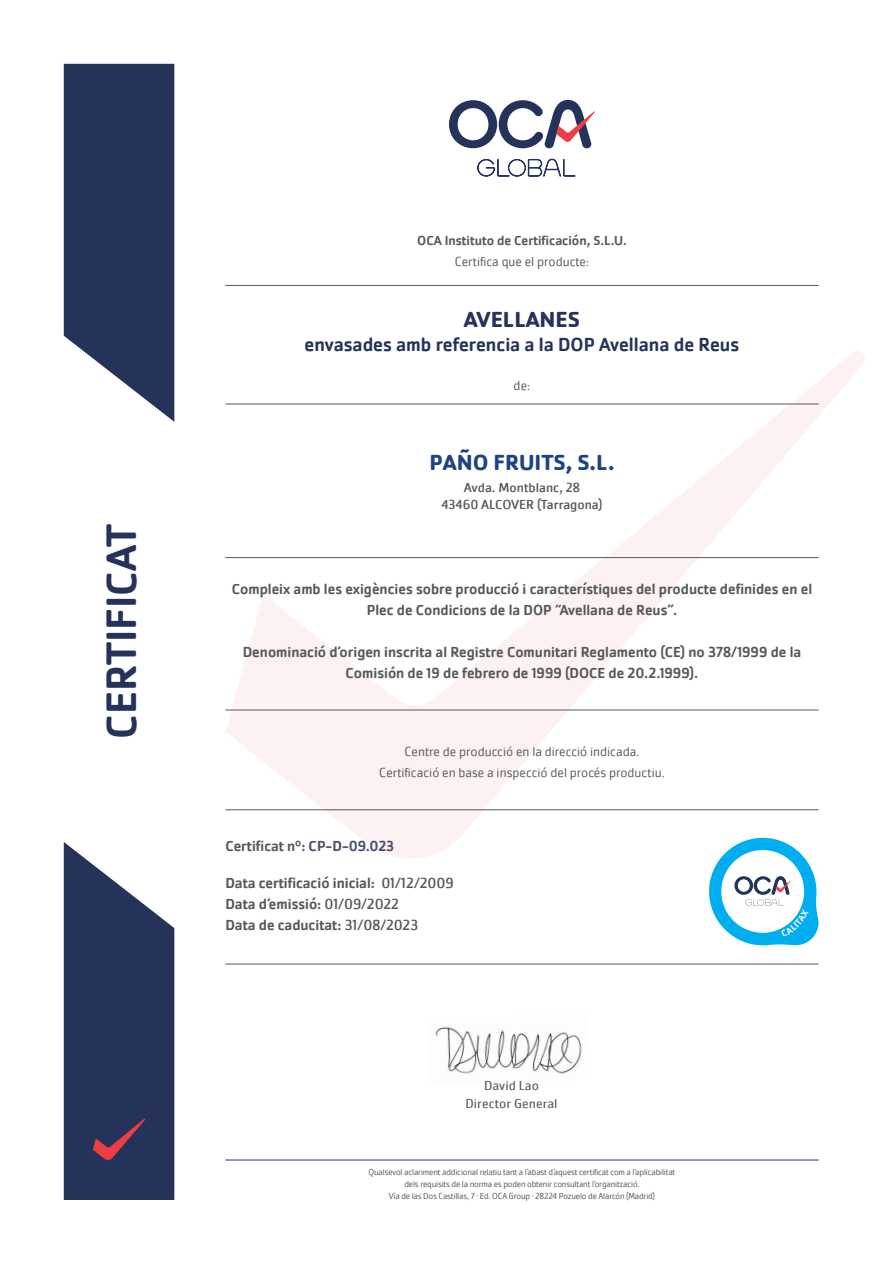
<style>
.page{position:relative;width:893px;height:1263px;background:#fff}
.page>*{position:absolute;margin:0;border:0;box-sizing:border-box;transform-origin:0 0}
.t1{font:500 43.95px "Cachet Pro";color:#25335a}
.t2{font:700 22.5px "Cachet Pro";color:#1d4384}
.t3{font:700 22.5px "Cachet Pro";color:#25335a}
.t4{font:500 19.5px "Cachet Pro";color:#25335a}
.t5{font:500 15px/21px "Cachet Pro";color:#57585a;text-align:center}
.t6{font:300 13.5px "Cachet Pro";color:#57585a}
.t7{font:13.5px "Cachet Pro";color:#57585a}
.t8{font:500 13.5px "Cachet Pro";color:#57585a}
.t9{font:13.5px "Cachet Pro";color:#57585a}
.t10{font:300 9px "Cachet Pro";letter-spacing:-.02em;color:#57585a}
.s1{color:#494e6e}
.s2{font-weight:400}
</style>
<div class="page">
<svg style="left:225px;top:351px;width:640px;height:507px"></svg>
<svg style="left:64px;top:64px;width:110px;height:358px;background:#3f4b6d"></svg>
<svg style="left:449px;top:100px;width:146px;height:48px"></svg>
<svg style="left:477px;top:159px;width:99px;height:18px"></svg>
<svg style="left:64px;top:842px;width:110px;height:358px;background:#414b6d"></svg>
<hr style="left:225px;top:1160px;width:594px;height:1px;background:#25335a">
<img style="left:435px;top:1027px;width:147px;height:47px">
<hr style="left:225px;top:809px;width:594px;height:1px;background:#57585a">
<hr style="left:225px;top:964px;width:594px;height:1px;background:#57585a">
<hr style="left:225px;top:285px;width:594px;height:1px;background:#57585a">
<hr style="left:225px;top:710px;width:594px;height:1px;background:#57585a">
<hr style="left:225px;top:404px;width:594px;height:1px;background:#57585a">
<hr style="left:225px;top:557px;width:594px;height:1px;background:#57585a">
<svg style="left:709px;top:838px;width:110px;height:107px"></svg>
<p class="t1" style="left:96px;top:738px;width:216px;rotate:-90deg">CERTIFICAT</p>
<p class="t8" style="left:417px;top:232px;width:211px">OCA Instituto de Certificación, S.L.U.</p>
<p class="t6" style="left:455px;top:254px;width:136px">Certifica que el producte:</p>
<p class="t3" style="left:464px;top:305px;width:118px">AVELLANES</p>
<p class="t4" style="left:305px;top:333px;width:436px">envasades amb referencia a la DOP Avellana de Reus</p>
<p class="t6" style="left:514px;top:378px;width:18px">de:</p>
<p class="t2" style="left:429px;top:448px;width:187px">PAÑO FRUITS, S.L.</p>
<p class="t7" style="left:464px;top:480px;width:118px">Avda. Montblanc, 28</p>
<p class="t7" style="left:441px;top:496px;width:163px">43460 ALCOVER (Tarragona)</p>
<p class="t5" style="left:232px;top:579px;width:582px">Compleix amb les exigències sobre producció i característiques del producte definides en el<br>Plec de Condicions de la DOP “Avellana de Reus”.</p>
<p class="t5" style="left:243px;top:642px;width:560px">Denominació d’origen inscrita al Registre Comunitari Reglamento (CE) no 378/1999 de la<br>Comisión de 19 de febrero de 1999 (DOCE de 20.2.1999).</p>
<p class="t6" style="left:404px;top:743px;width:236px">Centre de producció en la direcció indicada.</p>
<p class="t6" style="left:379px;top:764px;width:287px">Certificació en base a inspecció del procés productiu.</p>
<p class="t5" style="left:225px;top:836px;width:170px">Certificat nº: <span class="s1">CP-D-09.023</span></p>
<p class="t5" style="left:225px;top:873px;width:230px">Data certificació inicial: <span class="s2">01/12/2009</span></p>
<p class="t5" style="left:225px;top:894px;width:175px">Data d’emissió: <span class="s2">01/09/2022</span></p>
<p class="t5" style="left:225px;top:915px;width:194px">Data de caducitat: <span class="s2">31/08/2023</span></p>
<p class="t9" style="left:484px;top:1078px;width:56px">David Lao</p>
<p class="t9" style="left:466px;top:1095px;width:93px">Director General</p>
<p class="t10" style="left:368px;top:1166px;width:308px">Qualsevol aclariment addicional relatiu tant a l’abast d’aquest certificat com a l’aplicabilitat</p>
<p class="t10" style="left:404px;top:1178px;width:236px">dels requisits de la norma es poden obtenir consultant l’organització.</p>
<p class="t10" style="left:389px;top:1190px;width:268px">Vía de las Dos Castillas, 7 · Ed. OCA Group · 28224 Pozuelo de Alarcón (Madrid)</p>
</div>
